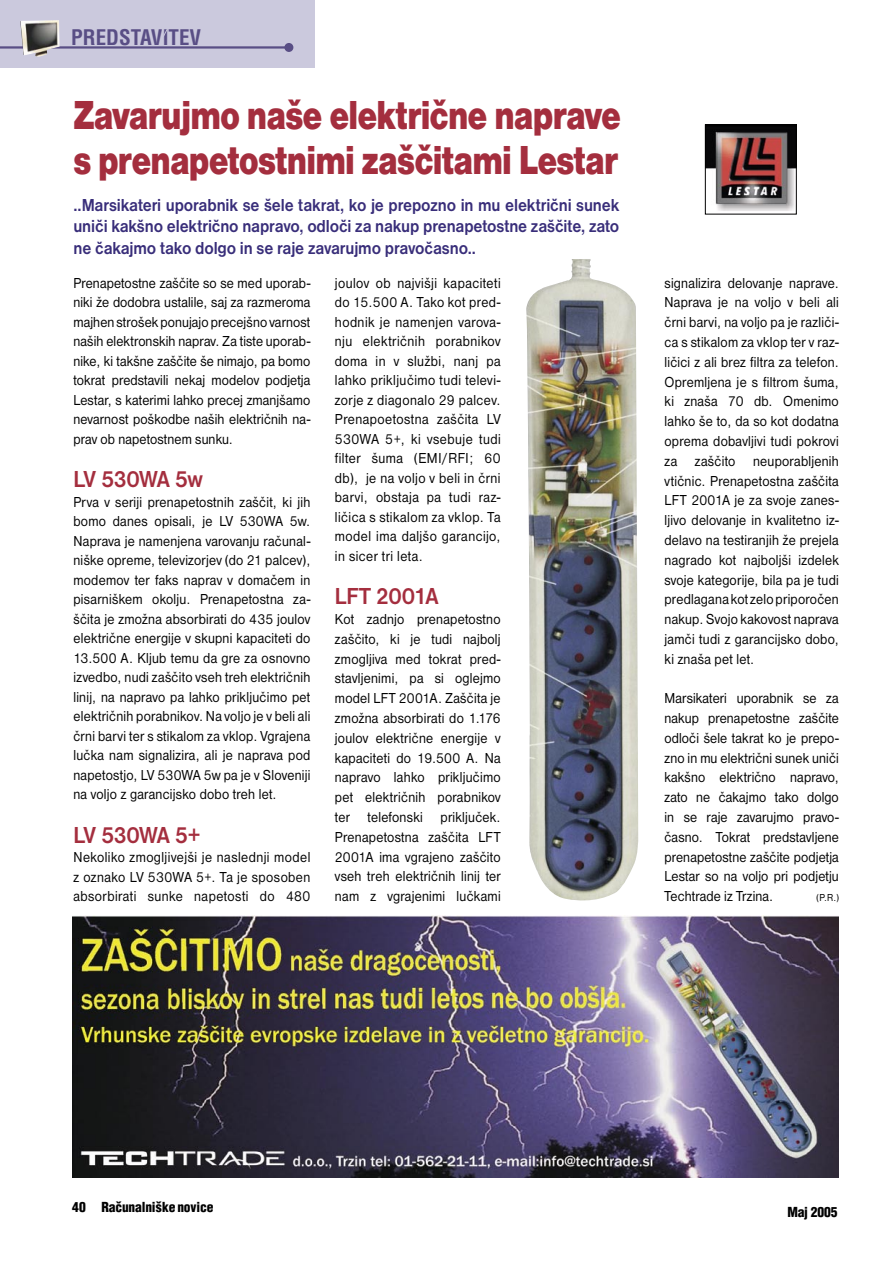
<style>
.page{position:relative;width:893px;height:1263px;background:#fff}
.page>*{position:absolute;margin:0;border:0;box-sizing:border-box;transform-origin:0 0}
.Predstavitev_Naslov{font:42px/45px "Nimbus San DEE Blac";letter-spacing:-.025em;color:#a42e3e;scale:.8 1}
.Predstavitev_Vsebina{font:700 24px "Nimbus San DEE";letter-spacing:-.03em;color:#a42e3e;scale:.9 1}
.t1{font:700 condensed 21px "SS Helvetica";color:#594e85}
.Predstavitev_Podnaslov{font:700 18px/21.6px "Nimbus San DEE";letter-spacing:-.01em;color:#392e7a;text-align:justify;scale:.9 1}
.Predstavitev_Vsebina-2{font:15px/19.8px "Nimbus San DEE";letter-spacing:.02em;color:#000;text-align:justify;scale:.9 1}
.t2{font:900 condensed 13.5px "SS Helvetica";letter-spacing:-.01em;color:#000}
.Predstavitev_Vsebina-3{font:10.5px "Nimbus San DEE";color:#000;scale:.9 1}
</style>
<div class="page">
<div style="left:0;top:0;width:315px;height:68px;background:#cbc9dd"></div>
<hr style="left:0;top:46px;width:289px;height:3px;background:#594e85">
<div style="left:284px;top:43px;width:9px;height:9px;background:#594e85;border-radius:50%"></div>
<img style="left:20px;top:20px;width:40px;height:37px">
<img style="left:526px;top:259px;width:112px;height:642px">
<img style="left:72px;top:916px;width:767px;height:262px">
<img style="left:707px;top:127px;width:87px;height:84px">
<div style="left:705px;top:125px;width:91px;height:89px;border:1px solid #000"></div>
<p class="t1" style="left:71px;top:24px;width:131px">PREDSTAVITEV</p>
<p class="Predstavitev_Naslov" style="left:73px;top:93px;width:686px">Zavarujmo naše električne naprave s prenapetostnimi zaščitami Lestar</p>
<p class="Predstavitev_Podnaslov" style="left:73px;top:194px;width:608px">..Marsikateri uporabnik se šele takrat, ko je prepozno in mu električni sunek uniči kakšno električno napravo, odloči za nakup prenapetostne zaščite, zato ne čakajmo tako dolgo in se raje zavarujmo pravočasno..</p>
<p class="Predstavitev_Vsebina-2" style="left:335px;top:273px;width:186px">joulov ob najvišji kapaciteti do 15.500 A. Tako kot pred&shy;hodnik je namenjen varova&shy;nju električnih porabnikov doma in v službi, nanj pa lahko priključimo tudi televi&shy;zorje z diagonalo 29 palcev.<br>Prenapoetostna zaščita LV 530WA 5+, ki vsebuje tudi filter šuma (EMI/RFI; 60 db), je na voljo v beli in črni barvi, obstaja pa tudi raz&shy;ličica s stikalom za vklop. Ta model ima daljšo garancijo, in sicer tri leta.</p>
<p class="Predstavitev_Vsebina" style="left:335px;top:583px;width:117px">LFT 2001A</p>
<p class="Predstavitev_Vsebina-2" style="left:335px;top:609px;width:186px">Kot zadnjo prenapetostno zaščito, ki je tudi najbolj zmogljiva med tokrat pred&shy;stavljenimi, pa si oglejmo model LFT 2001A. Zaščita je zmožna absorbirati do 1.176 joulov električne energije v kapaciteti do 19.500 A. Na napravo lahko priključimo pet električnih porabnikov ter telefonski priključek.<br>Prenapetostna zaščita LFT 2001A ima vgrajeno zaščito vseh treh električnih linij ter nam z vgrajenimi lučkami</p>
<p class="Predstavitev_Vsebina-2" style="left:73px;top:273px;width:265px">Prenapetostne zaščite so se med uporab&shy;niki že dodobra ustalile, saj za razmeroma majhen strošek ponujajo precejšno varnost naših elektronskih naprav. Za tiste uporab&shy;nike, ki takšne zaščite še nimajo, pa bomo tokrat predstavili nekaj modelov podjetja Lestar, s katerimi lahko precej zmanjšamo nevarnost poškodbe naših električnih na&shy;prav ob napetostnem sunku.</p>
<p class="Predstavitev_Vsebina" style="left:73px;top:466px;width:145px">LV 530WA 5w</p>
<p class="Predstavitev_Vsebina-2" style="left:73px;top:492px;width:265px">Prva v seriji prenapetostnih zaščit, ki jih bomo danes opisali, je LV 530WA 5w.<br>Naprava je namenjena varovanju računal&shy;niške opreme, televizorjev (do 21 palcev), modemov ter faks naprav v domačem in pisarniškem okolju. Prenapetostna za&shy;ščita je zmožna absorbirati do 435 joulov električne energije v skupni kapaciteti do 13.500 A. Kljub temu da gre za osnovno izvedbo, nudi zaščito vseh treh električnih linij, na napravo pa lahko priključimo pet električnih porabnikov. Na voljo je v beli ali črni barvi ter s stikalom za vklop. Vgrajena lučka nam signalizira, ali je naprava pod napetostjo, LV 530WA 5w pa je v Sloveniji na voljo z garancijsko dobo treh let.</p>
<p class="Predstavitev_Vsebina" style="left:73px;top:821px;width:143px">LV 530WA 5+</p>
<p class="Predstavitev_Vsebina-2" style="left:73px;top:848px;width:265px">Nekoliko zmogljivejši je naslednji model z oznako LV 530WA 5+. Ta je sposoben absorbirati sunke napetosti do 480</p>
<p class="Predstavitev_Vsebina-2" style="left:664px;top:273px;width:195px">signalizira delovanje naprave.<br>Naprava je na voljo v beli ali črni barvi, na voljo pa je različi&shy;ca s stikalom za vklop ter v raz&shy;ličici z ali brez filtra za telefon.<br>Opremljena je s filtrom šuma, ki znaša 70 db. Omenimo lahko še to, da so kot dodatna oprema dobavljivi tudi pokrovi za zaščito neuporabljenih vtičnic. Prenapetostna zaščita LFT 2001A je za svoje zanes&shy;ljivo delovanje in kvalitetno iz&shy;delavo na testiranjih že prejela nagrado kot najboljši izdelek svoje kategorije, bila pa je tudi predlagana kot zelo priporočen nakup. Svojo kakovost naprava jamči tudi z garancijsko dobo, ki znaša pet let.</p>
<p class="Predstavitev_Vsebina-2" style="left:664px;top:689px;width:195px">Marsikateri uporabnik se za nakup prenapetostne zaščite odloči šele takrat ko je prepo&shy;zno in mu električni sunek uniči kakšno električno napravo, zato ne čakajmo tako dolgo in se raje zavarujmo pravo&shy;časno. Tokrat predstavljene prenapetostne zaščite podjetja Lestar so na voljo pri podjetju Techtrade iz Trzina.</p>
<p class="Predstavitev_Vsebina-3" style="left:816px;top:892px;width:26px">(P.R.)</p>
<p class="t2" style="left:72px;top:1198px;width:143px">40 Ra~unalni{ke novice</p>
<p class="t2" style="left:787px;top:1204px;width:52px">Maj 2005</p>
</div>
